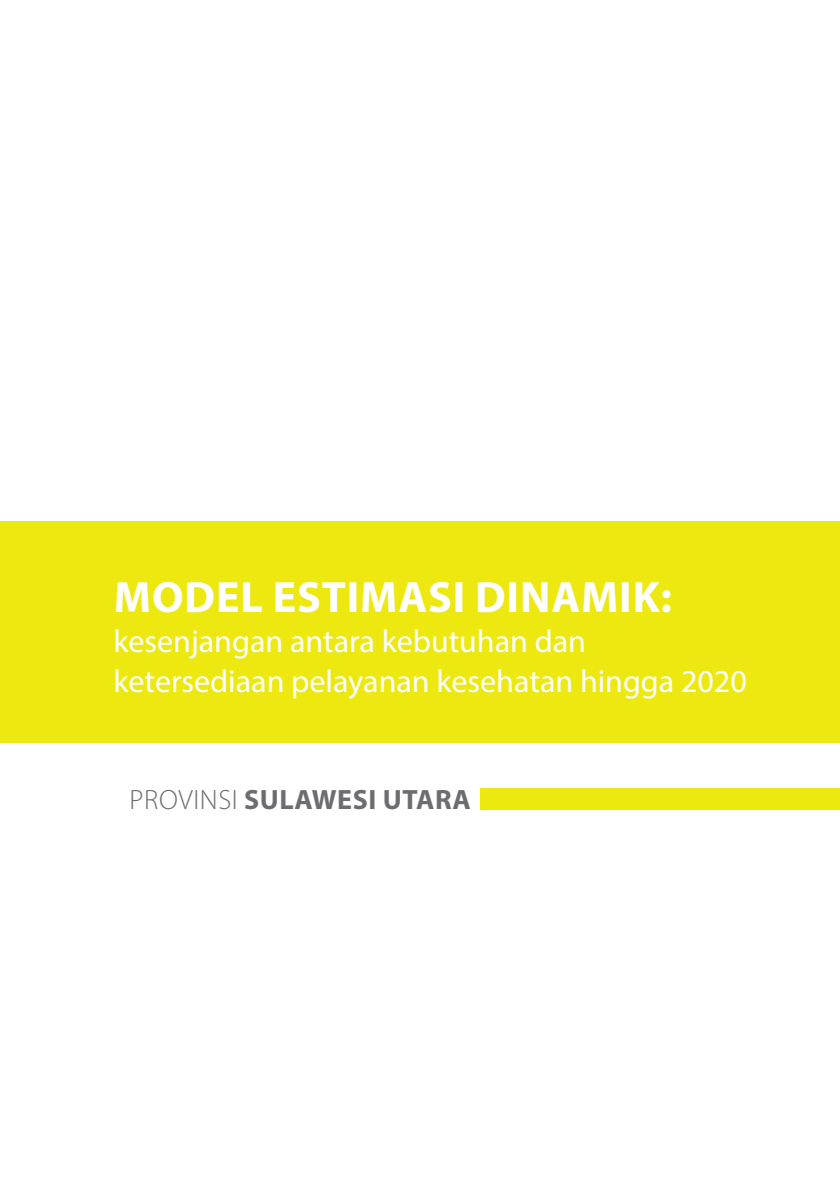
<style>
.page{position:relative;width:840px;height:1191px;background:#fff}
.page>*{position:absolute;margin:0;border:0;box-sizing:border-box;transform-origin:0 0}
.t1{font:700 44px "Myriad Pro";letter-spacing:.02em;color:#fff}
.t2{font:32px/40px "Myriad Pro";color:#fff}
.t3{font:700 28px "Myriad Pro";letter-spacing:.02em;color:#6c6d70}
.s1{font-weight:300}
</style>
<div class="page">
<div style="left:0;top:521px;width:839px;height:222px;background:#ece810"></div>
<div style="left:480px;top:788px;width:359px;height:21px;background:#ece810"></div>
<h1 class="t1" style="left:114px;top:568px;width:559px">MODEL ESTIMASI DINAMIK:</h1>
<p class="t2" style="left:113px;top:620px;width:634px">kesenjangan antara kebutuhan dan ketersediaan pelayanan kesehatan hingga 2020</p>
<p class="t3" style="left:129px;top:781px;width:342px"><span class="s1">PROVINSI</span> SULAWESI UTARA</p>
</div>
